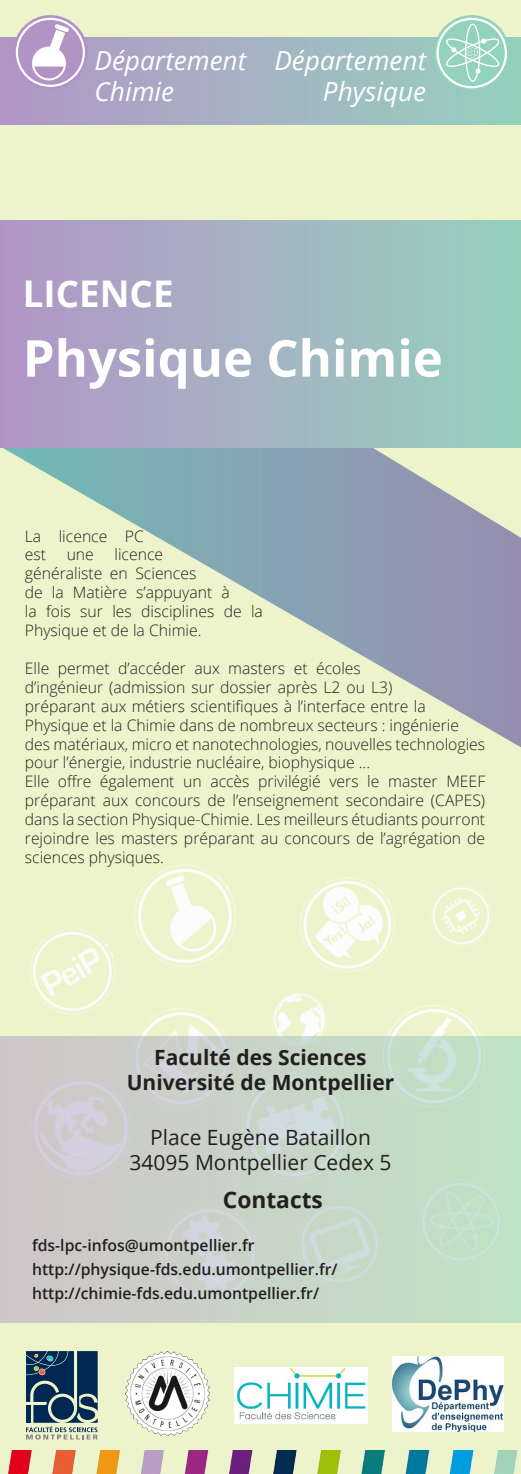
<style>
.page{position:relative;width:521px;height:1474px;background:#fff}
.page>*{position:absolute;margin:0;border:0;box-sizing:border-box;transform-origin:0 0}
.t1{font:700 50.75px "Open Sans";color:#fff}
.t2{font:700 36.75px "Open Sans";color:#fff}
.t3{font:italic 26.25px "Open Sans";color:#fff}
.t4{font:700 22.75px "Open Sans";color:#231f20}
.t5{font:21px "Open Sans";color:#231f20}
.t6{font:700 21px "Open Sans";color:#231f20}
.t7{font:300 15.75px/18.9px "Open Sans";color:#231f20}
.t8{font:600 15.75px "Open Sans";color:#231f20}
</style>
<div class="page">
<div style="left:0;top:0;width:521px;height:1473px;background:#edf3cb"></div>
<div style="left:0;top:37px;width:521px;height:87px;background:linear-gradient(to right,#b296c6,#95d1be)"></div>
<svg style="left:2px;top:447px;width:519px;height:300px"></svg>
<div style="left:0;top:221px;width:521px;height:226px;background:linear-gradient(to right,#b295c6,#95d1be)"></div>
<img style="left:134px;top:865px;width:102px;height:102px">
<img style="left:272px;top:991px;width:56px;height:45px">
<img style="left:430px;top:885px;width:62px;height:62px">
<img style="left:300px;top:877px;width:95px;height:95px">
<img style="left:137px;top:1008px;width:89px;height:28px">
<img style="left:29px;top:928px;width:86px;height:87px">
<img style="left:8px;top:1450px;width:510px;height:23px">
<img style="left:387px;top:1005px;width:94px;height:31px">
<svg style="left:26px;top:1351px;width:72px;height:88px"></svg>
<img style="left:126px;top:1351px;width:84px;height:84px">
<svg style="left:434px;top:15px;width:74px;height:76px;background:#afdcca"></svg>
<img style="left:392px;top:1356px;width:111px;height:74px">
<div style="left:13px;top:15px;width:75px;height:75px;background:#b194c5;border-radius:50%"></div>
<svg style="left:16px;top:18px;width:69px;height:69px"></svg>
<svg style="left:0;top:1036px;width:521px;height:286px;background:#c8d4c8"></svg>
<img style="left:235px;top:1367px;width:132px;height:56px">
<p class="t3" style="left:95px;top:42px;width:153px">Département</p>
<p class="t3" style="left:95px;top:74px;width:81px">Chimie</p>
<p class="t3" style="left:274px;top:42px;width:153px">Département</p>
<p class="t3" style="left:323px;top:74px;width:105px">Physique</p>
<p class="t2" style="left:23px;top:267px;width:152px">LICENCE</p>
<p class="t1" style="left:23px;top:322px;width:421px">Physique Chimie</p>
<p class="t7" style="left:25px;top:526px;width:120px">La licence PC est</p>
<p class="t7" style="left:25px;top:545px;width:240px;text-indent:90px">licence<br>généraliste en Sciences<br>de la Matière s’appuyant à<br>la fois sur les disciplines de la<br>Physique et de la Chimie.</p>
<p class="t7" style="left:25px;top:658px;width:462px">Elle permet d’accéder aux masters et écoles<br>d’ingénieur (admission sur dossier après L2 ou L3)<br>préparant aux métiers scientifiques à l’interface entre la Physique et la Chimie dans de nombreux secteurs : ingénierie des matériaux, micro et nanotechnologies, nouvelles technologies pour l’énergie, industrie nucléaire, biophysique ...</p>
<p class="t7" style="left:25px;top:771px;width:462px;text-align:justify">Elle offre également un accès privilégié vers le master MEEF préparant aux concours de l’enseignement secondaire (CAPES) dans la section Physique-Chimie. Les meilleurs étudiants pourront rejoindre les masters préparant au concours de l’agrégation de sciences physiques.</p>
<p class="t7" style="left:67px;top:545px;width:29px">une</p>
<p class="t6" style="left:154px;top:1042px;width:214px">Faculté des Sciences</p>
<p class="t6" style="left:127px;top:1067px;width:269px">Université de Montpellier</p>
<p class="t5" style="left:150px;top:1122px;width:222px">Place Eugène Bataillon</p>
<p class="t5" style="left:129px;top:1147px;width:264px">34095 Montpellier Cedex 5</p>
<p class="t4" style="left:223px;top:1184px;width:102px">Contacts</p>
<p class="t8" style="left:32px;top:1234px;width:224px">fds-lpc-infos@umontpellier.fr</p>
<p class="t8" style="left:32px;top:1258px;width:307px">http://physique-fds.edu.umontpellier.fr/</p>
<p class="t8" style="left:32px;top:1282px;width:289px">http://chimie-fds.edu.umontpellier.fr/</p>
</div>
